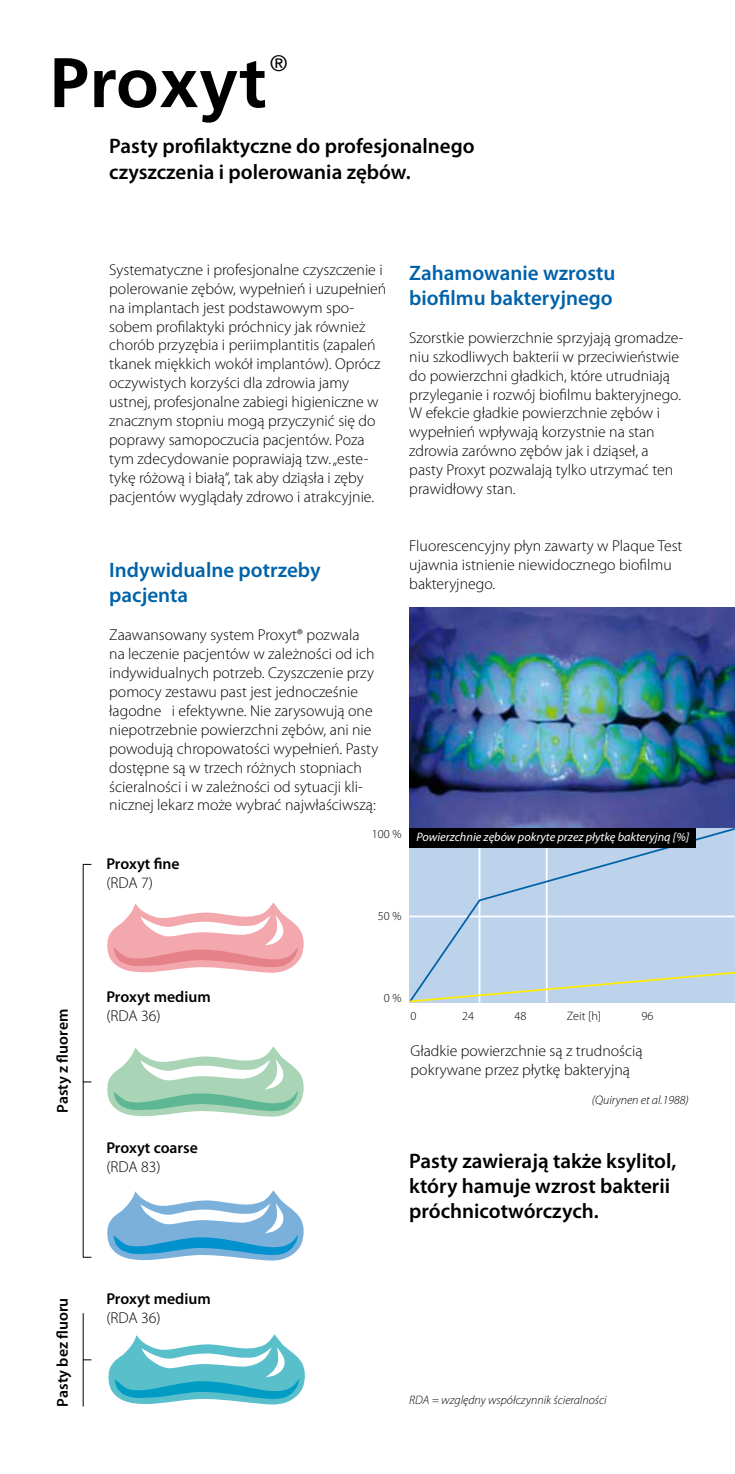
<style>
.page{position:relative;width:735px;height:1474px;background:#fff}
.page>*{position:absolute;margin:0;border:0;box-sizing:border-box;transform-origin:0 0}
.t1{font:700 70px "Frutiger";letter-spacing:.01em;color:#000}
.t2{font:300 22.4px "Frutiger";color:#000}
.t3{font:600 21px/25.2px "Myriad Pro";color:#000}
.t4{font:600 21px/25.2px "Myriad Pro";color:#0062a9}
.t5{font:300 15.75px/18.9px "Myriad Pro";color:#000}
.t6{font:600 15.75px "Myriad Pro";color:#000}
.t7{font:italic 300 12.25px "Myriad Pro";color:#000}
.t8{font:italic 12.25px "Myriad Pro";color:#fff}
.t9{font:300 12.25px "Myriad Pro";color:#000}
</style>
<div class="page">
<img style="left:409px;top:607px;width:325px;height:219px">
<svg style="left:409px;top:826px;width:325px;height:144px;background:#b9cfe8"></svg>
<svg style="left:409px;top:970px;width:325px;height:33px;background:#bfd3de"></svg>
<svg style="left:107px;top:902px;width:197px;height:71px"></svg>
<svg style="left:107px;top:1046px;width:197px;height:71px"></svg>
<svg style="left:107px;top:1190px;width:197px;height:70px"></svg>
<svg style="left:108px;top:1334px;width:197px;height:70px"></svg>
<hr style="left:83px;top:864px;width:1px;height:393px;background:#000">
<hr style="left:83px;top:1313px;width:1px;height:93px;background:#000">
<div style="left:409px;top:827px;width:286px;height:20px;background:#000"></div>
<h1 class="t1" style="left:50px;top:42px;width:218px">Proxyt</h1>
<h2 class="t2" style="left:270px;top:50px;width:19px">®</h2>
<h3 class="t3" style="left:109px;top:134px;width:366px">Pasty profilaktyczne do profesjonalnego czyszczenia i polerowania zębów.</h3>
<p class="t5" style="left:109px;top:260px;width:278px">Systematyczne i profesjonalne czyszczenie i polerowanie zębów, wypełnień i uzupełnień na implantach jest podstawowym spo&shy;sobem profilaktyki próchnicy jak również chorób przyzębia i periimplantitis (zapaleń tkanek miękkich wokół implantów). Oprócz oczywistych korzyści dla zdrowia jamy ustnej, profesjonalne zabiegi higieniczne w znacznym stopniu mogą przyczynić się do poprawy samopoczucia pacjentów. Poza tym zdecydowanie poprawiają tzw. „este&shy;tykę różową i białą“, tak aby dziąsła i zęby pacjentów wyglądały zdrowo i atrakcyjnie.</p>
<h3 class="t4" style="left:409px;top:260px;width:207px">Zahamowanie wzrostu biofilmu bakteryjnego</h3>
<p class="t5" style="left:409px;top:328px;width:275px">Szorstkie powierzchnie sprzyjają gromadze&shy;niu szkodliwych bakterii w przeciwieństwie do powierzchni gładkich, które utrudniają przyleganie i rozwój biofilmu bakteryjnego.<br>W efekcie gładkie powierzchnie zębów i wypełnień wpływają korzystnie na stan zdrowia zarówno zębów jak i dziąseł, a pasty Proxyt pozwalają tylko utrzymać ten prawidłowy stan.</p>
<p class="t6" style="left:54px;top:1112px;width:105px;rotate:-90deg">Pasty z fluorem</p>
<p class="t6" style="left:54px;top:1406px;width:110px;rotate:-90deg">Pasty bez fluoru</p>
<h3 class="t4" style="left:109px;top:558px;width:213px">Indywidualne potrzeby pacjenta</h3>
<p class="t5" style="left:109px;top:626px;width:270px">Zaawansowany system Proxyt® pozwala na leczenie pacjentów w zależności od ich indywidualnych potrzeb. Czyszczenie przy pomocy zestawu past jest jednocześnie łagodne i efektywne. Nie zarysowują one niepotrzebnie powierzchni zębów, ani nie powodują chropowatości wypełnień. Pasty dostępne są w trzech różnych stopniach ścieralności i w zależności od sytuacji kli&shy;nicznej lekarz może wybrać najwłaściwszą:</p>
<p class="t6" style="left:106px;top:855px;width:75px">Proxyt fine</p>
<p class="t5" style="left:106px;top:873px;width:48px">(RDA 7)</p>
<p class="t9" style="left:371px;top:827px;width:31px">100 %</p>
<p class="t9" style="left:377px;top:909px;width:25px">50 %</p>
<p class="t5" style="left:409px;top:536px;width:274px">Fluorescencyjny płyn zawarty w Plaque Test ujawnia istnienie niewidocznego biofilmu bakteryjnego.</p>
<p class="t8" style="left:416px;top:830px;width:274px">Powierzchnie zębów pokryte przez płytkę bakteryjną [%]</p>
<p class="t6" style="left:106px;top:987px;width:106px">Proxyt medium</p>
<p class="t5" style="left:106px;top:1006px;width:56px">(RDA 36)</p>
<p class="t6" style="left:106px;top:1139px;width:93px">Proxyt coarse</p>
<p class="t5" style="left:106px;top:1157px;width:56px">(RDA 83)</p>
<p class="t6" style="left:106px;top:1290px;width:106px">Proxyt medium</p>
<p class="t5" style="left:106px;top:1308px;width:56px">(RDA 36)</p>
<p class="t9" style="left:383px;top:990px;width:19px">0 %</p>
<p class="t9" style="left:410px;top:1009px;width:7px">0</p>
<p class="t9" style="left:462px;top:1009px;width:13px">24</p>
<p class="t9" style="left:514px;top:1009px;width:13px">48</p>
<p class="t9" style="left:566px;top:1009px;width:36px">Zeit [h]</p>
<p class="t9" style="left:641px;top:1009px;width:13px">96</p>
<p class="t5" style="left:410px;top:1041px;width:233px">Gładkie powierzchnie są z trudnością pokrywane przez płytkę bakteryjną</p>
<p class="t7" style="left:591px;top:1093px;width:98px">(Quirynen et al.1988)</p>
<h3 class="t3" style="left:409px;top:1148px;width:268px">Pasty zawierają także ksylitol, który hamuje wzrost bakterii próchnicotwórczych.</h3>
<p class="t7" style="left:409px;top:1393px;width:199px">RDA = względny współczynnik ścieralności</p>
</div>
